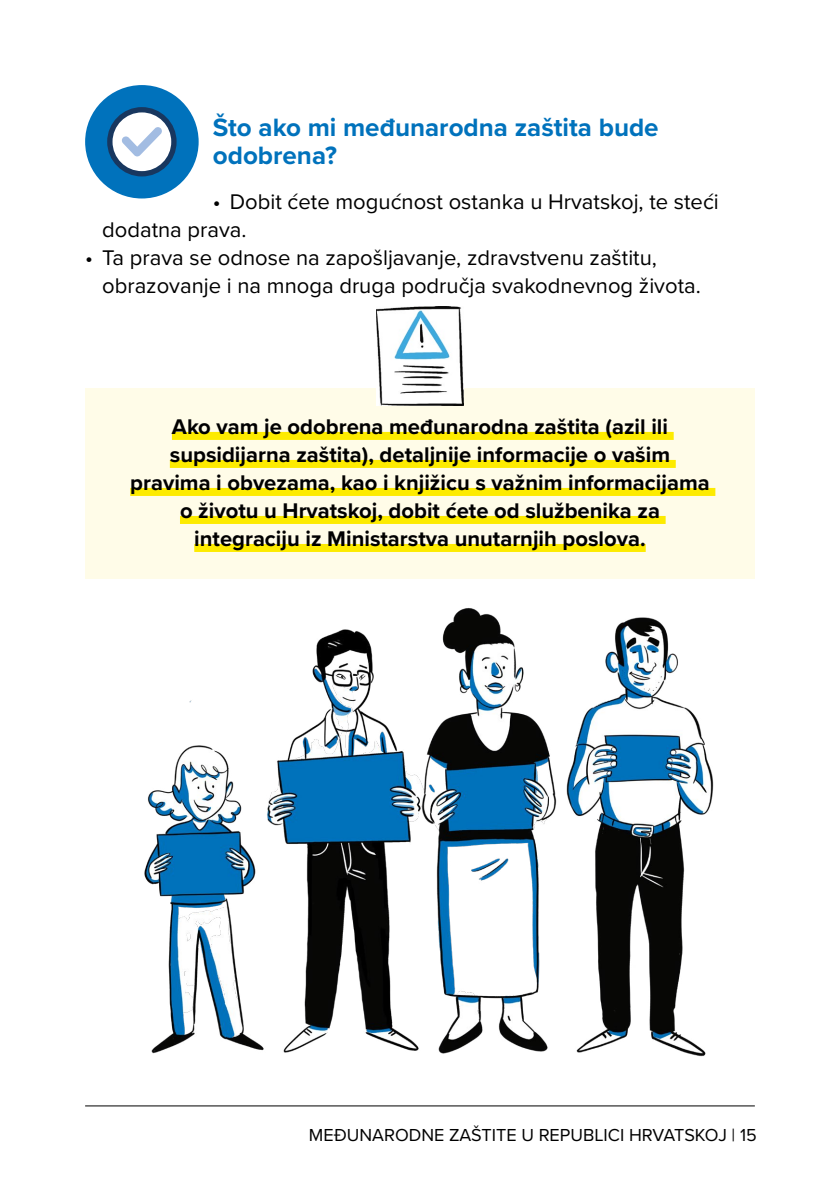
<style>
.page{position:relative;width:840px;height:1191px;background:#fff}
.page>*{position:absolute;margin:0;border:0;box-sizing:border-box;transform-origin:0 0}
.t1{font:700 26px/28px "Proxima Nova";color:#0072bc}
.t2{font:700 22px/28px "Proxima Nova";color:#000;text-align:center}
.t3{font:22px/28px "Proxima Nova";color:#000}
.t4{font:18px "Proxima Nova";color:#000}
</style>
<div class="page">
<hr style="left:85px;top:1105px;width:669px;height:1px;background:#000">
<div style="left:85px;top:85px;width:113px;height:113px;background:#0072bc;border-radius:50%"></div>
<svg style="left:107px;top:107px;width:69px;height:69px"></svg>
<div style="left:85px;top:388px;width:669px;height:191px;background:#fffce8"></div>
<div style="left:172px;top:432px;width:501px;height:8px;background:#fdeb00"></div>
<div style="left:170px;top:460px;width:505px;height:8px;background:#fdeb00"></div>
<div style="left:130px;top:488px;width:585px;height:8px;background:#fdeb00"></div>
<div style="left:180px;top:516px;width:485px;height:8px;background:#fdeb00"></div>
<div style="left:194px;top:544px;width:451px;height:8px;background:#fdeb00"></div>
<img style="left:376px;top:306px;width:87px;height:99px">
<img style="left:144px;top:608px;width:570px;height:449px">
<p class="t1" style="left:213px;top:113px;width:447px">Što ako mi međunarodna zaštita bude odobrena?</p>
<p class="t3" style="left:102px;top:187px;width:618px;text-indent:111px">• Dobit ćete mogućnost ostanka u Hrvatskoj, te steći dodatna prava.</p>
<p class="t3" style="left:102px;top:243px;width:599px;text-indent:-17px">• Ta prava se odnose na zapošljavanje, zdravstvenu zaštitu, obrazovanje i na mnoga druga područja svakodnevnog života.</p>
<p class="t2" style="left:130px;top:412px;width:580px">Ako vam je odobrena međunarodna zaštita (azil ili supsidijarna zaštita), detaljnije informacije o vašim pravima i obvezama, kao i knjižicu s važnim informacijama o životu u Hrvatskoj, dobit ćete od službenika za integraciju iz Ministarstva unutarnjih poslova.</p>
<p class="t4" style="left:309px;top:1122px;width:449px">MEĐUNARODNE ZAŠTITE U REPUBLICI HRVATSKOJ | 15</p>
</div>
